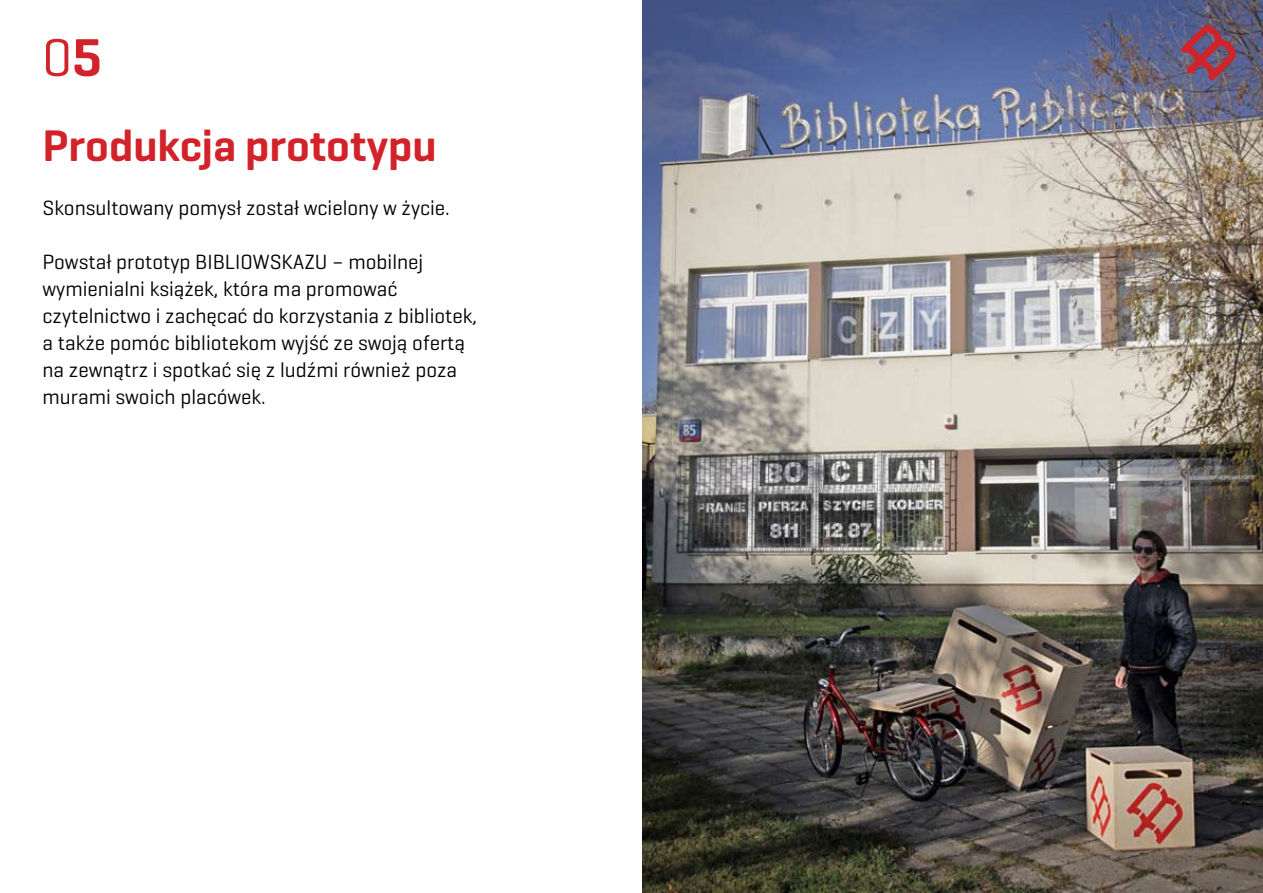
<style>
.page{position:relative;width:1263px;height:893px;background:#fff}
.page>*{position:absolute;margin:0;border:0;box-sizing:border-box;transform-origin:0 0}
.t1{font:54px "Geogrotesque";color:#d2232a}
.t2{font:600 45px "Geogrotesque";color:#d2232a}
.t3{font:21px/27px "Geogrotesque";color:#000}
.s1{font-weight:600}
</style>
<div class="page">
<img style="left:642px;top:0;width:621px;height:893px">
<svg style="left:1175px;top:19px;width:67px;height:73px;background:#79526c"></svg>
<h1 class="t1" style="left:43px;top:24px;width:61px">0<span class="s1">5</span></h1>
<h2 class="t2" style="left:43px;top:118px;width:396px">Produkcja prototypu</h2>
<p class="t3" style="left:43px;top:194px;width:409px">Skonsultowany pomysł został wcielony w życie.</p>
<p class="t3" style="left:43px;top:248px;width:436px">Powstał prototyp BIBLIOWSKAZU – mobilnej wymienialni książek, która ma promować czytelnictwo i zachęcać do korzystania z bibliotek, a także pomóc bibliotekom wyjść ze swoją ofertą na zewnątrz i spotkać się z ludźmi również poza murami swoich placówek.</p>
</div>
